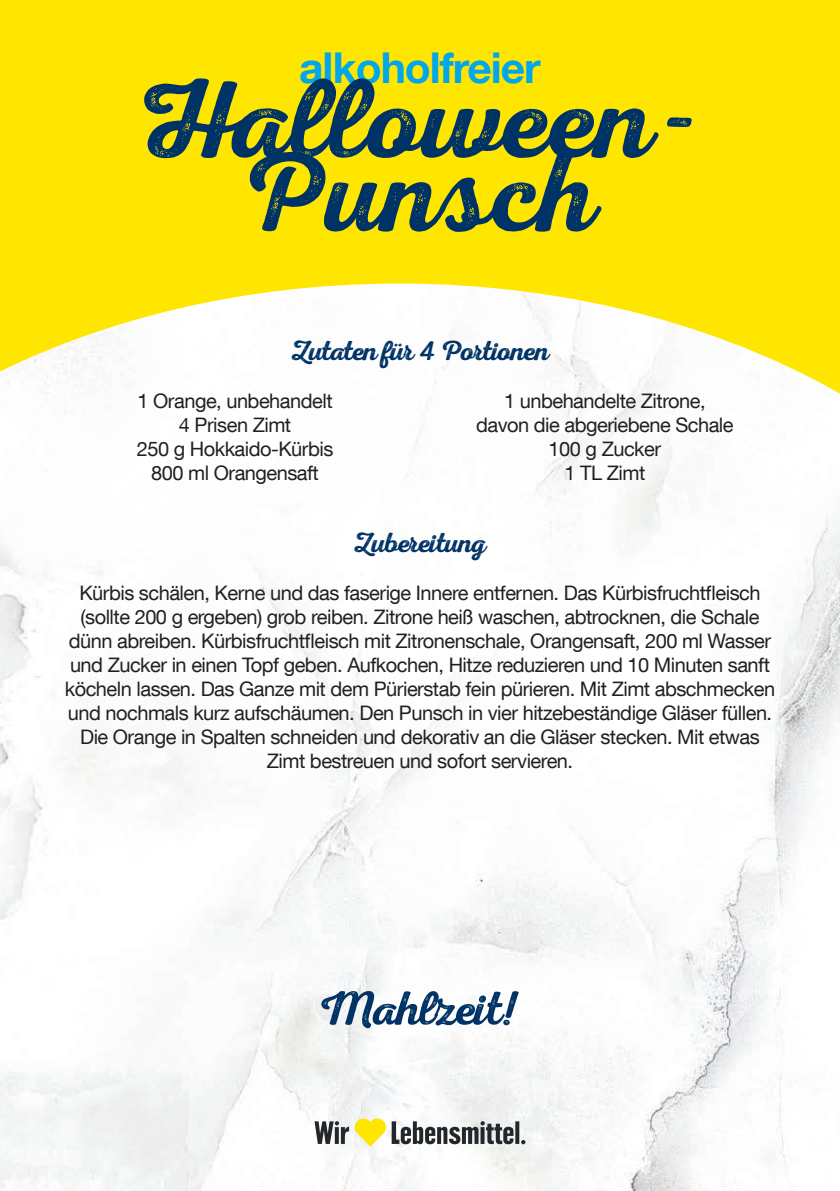
<style>
.page{position:relative;width:840px;height:1191px;background:#fff}
.page>*{position:absolute;margin:0;border:0;box-sizing:border-box;transform-origin:0 0}
.t1{font:113.2px "Nexa Rust Script S 2";color:#003365}
.t2{font:700 42.4px "Helvetica Neue LT Com";letter-spacing:-.025em;color:#00a7e9}
.t3{font:28px "Nexa Rust Script S 2";letter-spacing:-.025em;color:#003365}
.t4{font:20px/24px "Helvetica Neue LT Com";letter-spacing:-.025em;color:#231f20;text-align:center}
</style>
<div class="page">
<img style="left:0;top:403px;width:839px;height:788px">
<svg style="left:314px;top:1118px;width:211px;height:28px"></svg>
<svg style="left:321px;top:991px;width:197px;height:37px"></svg>
<svg style="left:0;top:0;width:839px;height:403px;fill:#ffe601"></svg>
<h2 class="t2" style="left:299px;top:41px;width:243px">alkoholfreier</h2>
<h1 class="t1" style="left:138px;top:52px;width:564px">Halloween-</h1>
<h1 class="t1" style="left:242px;top:125px;width:356px">Punsch</h1>
<h3 class="t3" style="left:290px;top:334px;width:260px">Zutaten für 4 Portionen</h3>
<p class="t4" style="left:137px;top:388px;width:198px">1 Orange, unbehandelt<br>4 Prisen Zimt<br>250 g Hokkaido-Kürbis<br>800 ml Orangensaft</p>
<p class="t4" style="left:476px;top:388px;width:259px">1 unbehandelte Zitrone, davon die abgeriebene Schale<br>100 g Zucker<br>1 TL Zimt</p>
<h3 class="t3" style="left:353px;top:526px;width:135px">Zubereitung</h3>
<p class="t4" style="left:65px;top:580px;width:711px">Kürbis schälen, Kerne und das faserige Innere entfernen. Das Kürbisfruchtfleisch (sollte 200 g ergeben) grob reiben. Zitrone heiß waschen, abtrocknen, die Schale dünn abreiben. Kürbisfruchtfleisch mit Zitronenschale, Orangensaft, 200 ml Wasser und Zucker in einen Topf geben. Aufkochen, Hitze reduzieren und 10 Minuten sanft köcheln lassen. Das Ganze mit dem Pürierstab fein pürieren. Mit Zimt abschmecken und nochmals kurz aufschäumen. Den Punsch in vier hitzebeständige Gläser füllen.<br>Die Orange in Spalten schneiden und dekorativ an die Gläser stecken. Mit etwas Zimt bestreuen und sofort servieren.</p>
</div>
